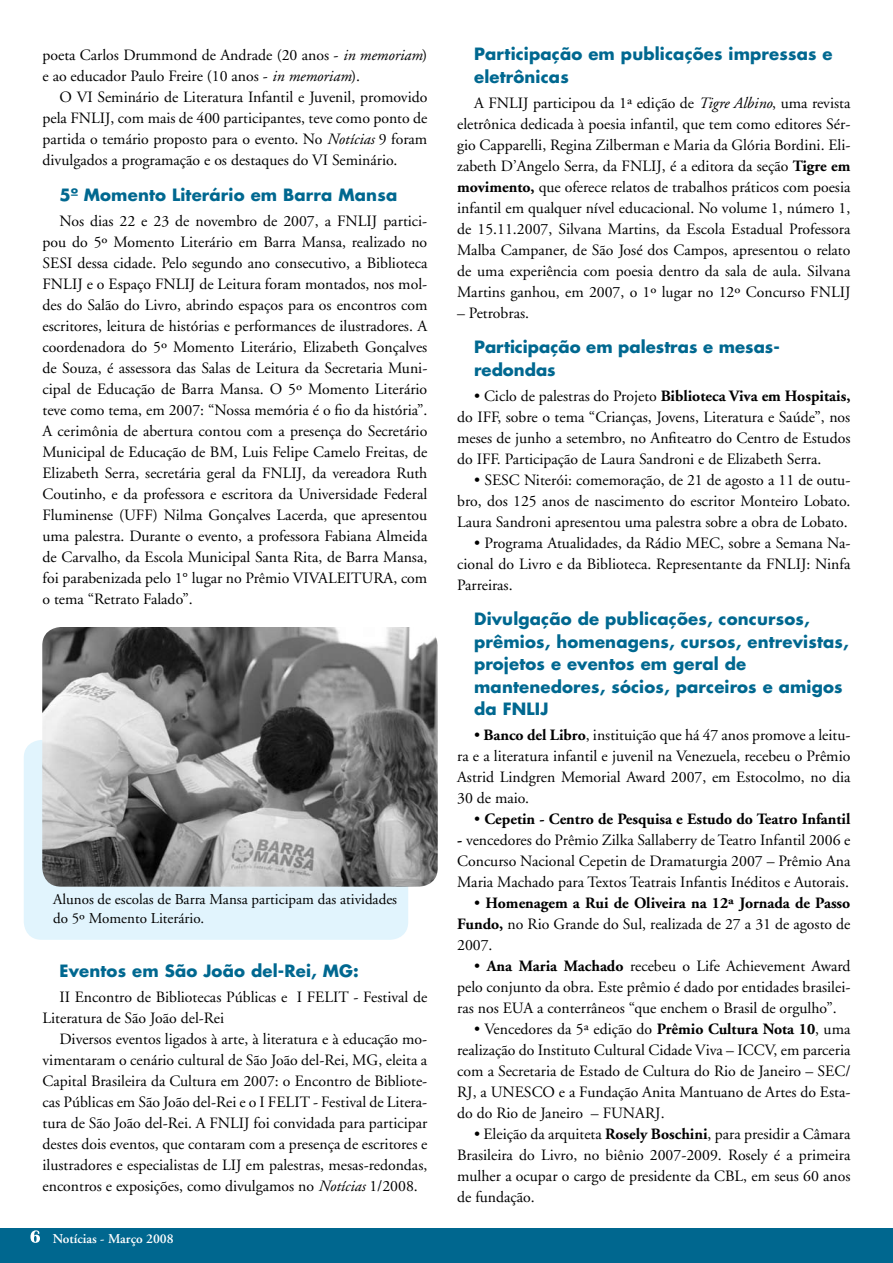
<style>
.page{position:relative;width:893px;height:1263px;background:#fff}
.page>*{position:absolute;margin:0;border:0;box-sizing:border-box;transform-origin:0 0}
.t1{font:700 16.5px/22.5px "Futura";letter-spacing:.01em;color:#006890}
.t2{font:15.75px/21px "Adobe Garamond";color:#000;text-align:justify}
.t3{font:700 15.75px "Adobe Garamond";color:#000}
.t4{font:15px/19.5px "Adobe Garamond";color:#000}
.t5{font:600 13.5px "Adobe Garamond";color:#fff}
.s1{font-style:italic}
.s2{font-weight:700}
.s3{font-weight:400}
</style>
<div class="page">
<div style="left:24px;top:740px;width:384px;height:200px;background:#e1f4fd;border-radius:18px"></div>
<div style="left:0;top:1229px;width:893px;height:34px;background:#00678f"></div>
<svg style="left:30px;top:1230px;width:10px;height:13px"></svg>
<img style="left:42px;top:627px;width:396px;height:260px">
<p class="t2" style="left:43px;top:45px;width:386px">poeta Carlos Drummond de Andrade (20 anos - <span class="s1">in memoriam</span>) e ao educador Paulo Freire (10 anos - <span class="s1">in memoriam</span>).</p>
<p class="t2" style="left:43px;top:87px;width:386px;text-indent:17px">O VI Seminário de Literatura Infantil e Juvenil, promovido pela FNLIJ, com mais de 400 participantes, teve como ponto de partida o temário proposto para o evento. No <span class="s1">Notícias</span> 9 foram divulgados a programação e os destaques do VI Seminário.</p>
<p class="t1" style="left:60px;top:183px;width:339px">5º Momento Literário em Barra Mansa</p>
<p class="t2" style="left:43px;top:211px;width:386px;text-indent:17px">Nos dias 22 e 23 de novembro de 2007, a FNLIJ partici&shy;pou do 5º Momento Literário em Barra Mansa, realizado no SESI dessa cidade. Pelo segundo ano consecutivo, a Biblioteca FNLIJ e o Espaço FNLIJ de Leitura foram montados, nos mol&shy;des do Salão do Livro, abrindo espaços para os encontros com escritores, leitura de histórias e performances de ilustradores. A coordenadora do 5º Momento Literário, Elizabeth Gonçalves de Souza, é assessora das Salas de Leitura da Secretaria Muni&shy;cipal de Educação de Barra Mansa. O 5º Momento Literário teve como tema, em 2007: “Nossa memória é o fio da história”.<br>A cerimônia de abertura contou com a presença do Secretário Municipal de Educação de BM, Luis Felipe Camelo Freitas, de Elizabeth Serra, secretária geral da FNLIJ, da vereadora Ruth Coutinho, e da professora e escritora da Universidade Federal Fluminense (UFF) Nilma Gonçalves Lacerda, que apresentou uma palestra. Durante o evento, a professora Fabiana Almeida de Carvalho, da Escola Municipal Santa Rita, de Barra Mansa, foi parabenizada pelo 1° lugar no Prêmio VIVALEITURA, com o tema “Retrato Falado”.</p>
<p class="t4" style="left:53px;top:890px;width:345px">Alunos de escolas de Barra Mansa participam das atividades do 5º Momento Literário.</p>
<p class="t1" style="left:60px;top:959px;width:301px">Eventos em São João del-Rei, MG:</p>
<p class="t2" style="left:43px;top:987px;width:386px;text-indent:17px">II Encontro de Bibliotecas Públicas e I FELIT - Festival de<br>Literatura de São João del-Rei</p>
<p class="t2" style="left:43px;top:1029px;width:386px;text-indent:17px">Diversos eventos ligados à arte, à literatura e à educação mo&shy;vimentaram o cenário cultural de São João del-Rei, MG, eleita a Capital Brasileira da Cultura em 2007: o Encontro de Bibliote&shy;cas Públicas em São João del-Rei e o I FELIT - Festival de Litera&shy;tura de São João del-Rei. A FNLIJ foi convidada para participar destes dois eventos, que contaram com a presença de escritores e ilustradores e especialistas de LIJ em palestras, mesas-redondas, encontros e exposições, como divulgamos no <span class="s1">Notícias</span> 1/2008.</p>
<p class="t5" style="left:53px;top:1231px;width:122px">Notícias - Março 2008</p>
<p class="t5" style="left:61px;top:1233px;width:145px">Notícias - Novembro 2007</p>
<p class="t1" style="left:474px;top:42px;width:360px">Participação em publicações impressas e eletrônicas</p>
<p class="t2" style="left:457px;top:93px;width:395px;text-indent:17px">A FNLIJ participou da 1ª edição de <span class="s1">Tigre Albino</span>, uma revista eletrônica dedicada à poesia infantil, que tem como editores Sér&shy;gio Capparelli, Regina Zilberman e Maria da Glória Bordini. Eli&shy;zabeth D’Angelo Serra, da FNLIJ, é a editora da seção <span class="s2">Tigre em movimento,</span> que oferece relatos de trabalhos práticos com poesia infantil em qualquer nível educacional. No volume 1, número 1, de 15.11.2007, Silvana Martins, da Escola Estadual Professora Malba Campaner, de São José dos Campos, apresentou o relato de uma experiência com poesia dentro da sala de aula. Silvana Martins ganhou, em 2007, o 1º lugar no 12º Concurso FNLIJ</p>
<p class="t2" style="left:457px;top:303px;width:73px">– Petrobras.</p>
<p class="t1" style="left:474px;top:335px;width:307px">Participação em palestras e mesas&shy;redondas</p>
<p class="t2" style="left:457px;top:386px;width:395px;text-indent:17px">• Ciclo de palestras do Projeto <span class="s2">Biblioteca Viva em Hospitais, </span>do IFF, sobre o tema “Crianças, Jovens, Literatura e Saúde”, nos meses de junho a setembro, no Anfiteatro do Centro de Estudos do IFF. Participação de Laura Sandroni e de Elizabeth Serra.</p>
<p class="t2" style="left:457px;top:470px;width:395px;text-indent:17px">• SESC Niterói: comemoração, de 21 de agosto a 11 de outu&shy;bro, dos 125 anos de nascimento do escritor Monteiro Lobato.<br>Laura Sandroni apresentou uma palestra sobre a obra de Lobato.</p>
<p class="t2" style="left:457px;top:533px;width:395px;text-indent:17px">• Programa Atualidades, da Rádio MEC, sobre a Semana Na&shy;cional do Livro e da Biblioteca. Representante da FNLIJ: Ninfa Parreiras.</p>
<p class="t1" style="left:474px;top:607px;width:376px">Divulgação de publicações, concursos, prêmios, homenagens, cursos, entrevistas, projetos e eventos em geral de mantenedores, sócios, parceiros e amigos da FNLIJ</p>
<p class="t2" style="left:457px;top:725px;width:395px;text-indent:17px">• <span class="s2">Banco del Libro</span>, instituição que há 47 anos promove a leitu&shy;ra e a literatura infantil e juvenil na Venezuela, recebeu o Prêmio Astrid Lindgren Memorial Award 2007, em Estocolmo, no dia 30 de maio.</p>
<p class="t3" style="left:474px;top:811px;width:378px"><span class="s3">•</span> Cepetin - Centro de Pesquisa e Estudo do Teatro Infantil</p>
<p class="t2" style="left:457px;top:830px;width:395px"><span class="s2">-</span> vencedores do Prêmio Zilka Sallaberry de Teatro Infantil 2006 e Concurso Nacional Cepetin de Dramaturgia 2007 – Prêmio Ana Maria Machado para Textos Teatrais Infantis Inéditos e Autorais.</p>
<p class="t2" style="left:457px;top:893px;width:395px;text-indent:17px">• <span class="s2">Homenagem a Rui de Oliveira na 12ª Jornada de Passo Fundo,</span> no Rio Grande do Sul, realizada de 27 a 31 de agosto de 2007.</p>
<p class="t2" style="left:457px;top:956px;width:395px;text-indent:17px">• <span class="s2">Ana Maria Machado</span> recebeu o Life Achievement Award pelo conjunto da obra. Este prêmio é dado por entidades brasilei&shy;ras nos EUA a conterrâneos “que enchem o Brasil de orgulho”.</p>
<p class="t2" style="left:457px;top:1019px;width:395px;text-indent:17px">• Vencedores da 5ª edição do <span class="s2">Prêmio Cultura Nota 10</span>, uma realização do Instituto Cultural Cidade Viva – ICCV, em parceria com a Secretaria de Estado de Cultura do Rio de Janeiro – SEC/ RJ, a UNESCO e a Fundação Anita Mantuano de Artes do Esta&shy;do do Rio de Janeiro – FUNARJ.</p>
<p class="t2" style="left:457px;top:1124px;width:395px;text-indent:17px">• Eleição da arquiteta <span class="s2">Rosely Boschini</span>, para presidir a Câmara Brasileira do Livro, no biênio 2007-2009. Rosely é a primeira mulher a ocupar o cargo de presidente da CBL, em seus 60 anos de fundação.</p>
</div>
